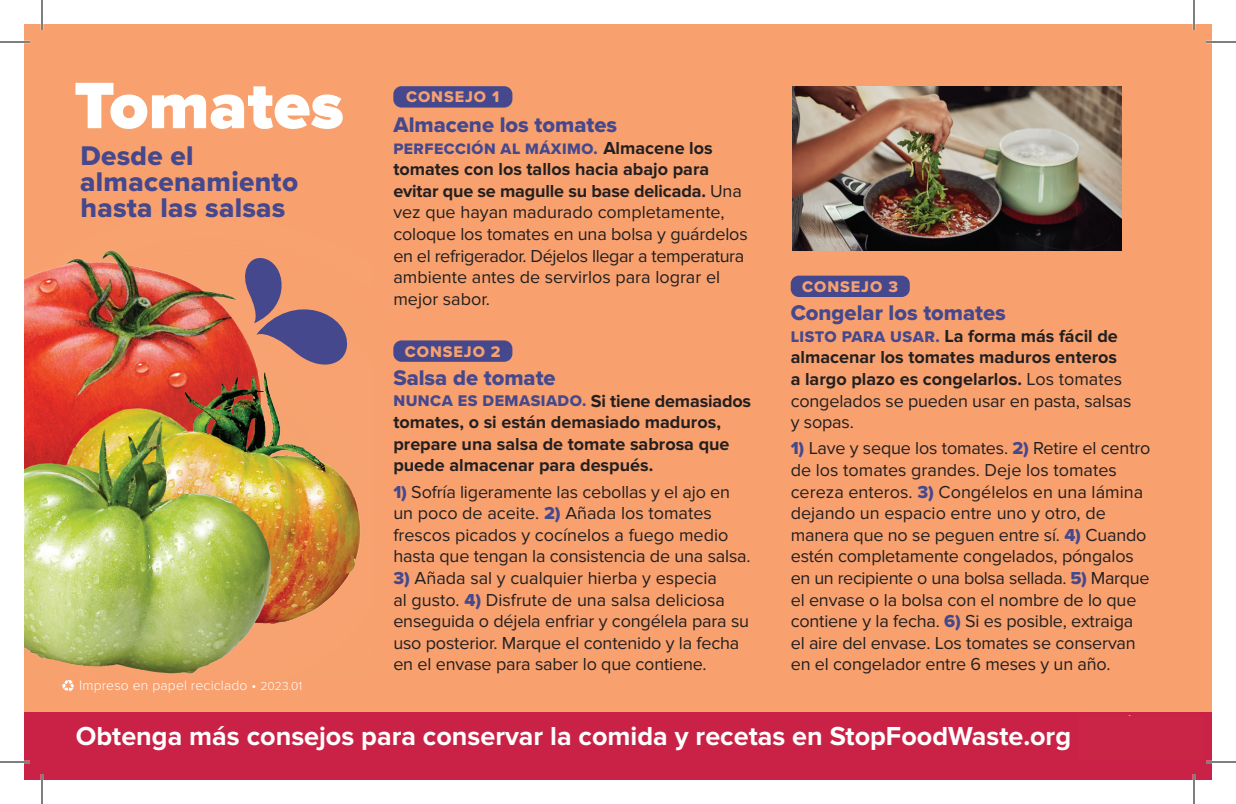
<style>
.page{position:relative;width:1236px;height:804px;background:#fff}
.page>*{position:absolute;margin:0;border:0;box-sizing:border-box;transform-origin:0 0}
.t1{font:900 68px "Proxima Nova";color:#fff}
.t2{font:28px/26px "Proxima Nova Extrabld";letter-spacing:.01em;color:#45488d}
.t3{font:700 27px "Proxima Nova";color:#fff}
.t4{font:22px "Proxima Nova Extrabld";color:#45488d}
.t5{font:18px/21.6px "Proxima Nova";letter-spacing:-.01em;color:#231f20}
.t6{font:700 18px/21.6px "Proxima Nova";color:#231f20}
.t7{font:16px "Proxima Nova Extrabld";letter-spacing:.03em;color:#45488d}
.t8{font:16px "Proxima Nova Extrabld";letter-spacing:.06em;color:#f8a16f}
.t9{font:15.6px "Proxima Nova Extrabld";letter-spacing:.03em;color:#45488d}
.t10{font:300 14px "Proxima Nova";letter-spacing:.01em;color:#fff}
.s1{font-size:12px}
.s2{font-family:"Proxima Nova";font-weight:700;font-size:18px;color:#231f20}
.s3{font-weight:700}
.s4{font-family:"Proxima Nova Extrabld";color:#45488d}
.s5{font-family:"Proxima Nova Extrabld";font-weight:400;font-size:16px;color:#45488d}
.s6{font-weight:400}
</style>
<div class="page">
<div style="left:24px;top:24px;width:1188px;height:738px;background:#f8a16f"></div>
<div style="left:393px;top:340px;width:119px;height:22px;background:#45488d;border-radius:8px"></div>
<div style="left:791px;top:276px;width:119px;height:21px;background:#45488d;border-radius:8px"></div>
<div style="left:393px;top:86px;width:119px;height:22px;background:#45488d;border-radius:8px"></div>
<svg style="left:62px;top:680px;width:12px;height:12px"></svg>
<img style="left:24px;top:250px;width:337px;height:424px">
<svg style="left:239px;top:256px;width:112px;height:117px"></svg>
<img style="left:792px;top:86px;width:329px;height:164px">
<div style="left:24px;top:712px;width:1188px;height:68px;background:#ca2247"></div>
<hr style="left:0;top:41px;width:30px;height:2px;background:#fff">
<hr style="left:1206px;top:41px;width:30px;height:2px;background:#fff">
<hr style="left:0;top:761px;width:30px;height:2px;background:#fff">
<hr style="left:1206px;top:761px;width:30px;height:2px;background:#fff">
<hr style="left:41px;top:0;width:2px;height:30px;background:#fff">
<hr style="left:41px;top:774px;width:2px;height:30px;background:#fff">
<hr style="left:1193px;top:0;width:2px;height:30px;background:#fff">
<hr style="left:1193px;top:774px;width:2px;height:30px;background:#fff">
<hr style="left:0;top:42px;width:30px;height:1px;background:#000">
<hr style="left:1206px;top:42px;width:30px;height:1px;background:#000">
<hr style="left:0;top:762px;width:30px;height:1px;background:#000">
<hr style="left:1206px;top:762px;width:30px;height:1px;background:#000">
<hr style="left:42px;top:0;width:1px;height:30px;background:#000">
<hr style="left:42px;top:774px;width:1px;height:30px;background:#000">
<hr style="left:1194px;top:0;width:1px;height:30px;background:#000">
<hr style="left:1194px;top:774px;width:1px;height:30px;background:#000">
<h1 class="t1" style="left:74px;top:74px;width:271px">Tomates</h1>
<h2 class="t2" style="left:80px;top:142px;width:219px">Desde el almacenamiento hasta las salsas</h2>
<p class="t10" style="left:79px;top:679px;width:224px">Impreso en papel reciclado • <span class="s1">2023.01</span></p>
<p class="t8" style="left:406px;top:85px;width:95px">CONSEJO 1</p>
<p class="t4" style="left:393px;top:108px;width:225px">Almacene los tomates</p>
<p class="t9" style="left:393px;top:137px;width:321px">PERFECCIÓN AL MÁXIMO. <span class="s2">Almacene los</span></p>
<p class="t5" style="left:393px;top:159px;width:356px"><span class="s3">tomates con los tallos hacia abajo para evitar que se magulle su base delicada.</span> Una vez que hayan madurado completamente, coloque los tomates en una bolsa y guárdelos en el refrigerador. Déjelos llegar a temperatura ambiente antes de servirlos para lograr el mejor sabor.</p>
<p class="t8" style="left:405px;top:339px;width:97px">CONSEJO 2</p>
<p class="t4" style="left:393px;top:361px;width:164px">Salsa de tomate</p>
<p class="t7" style="left:393px;top:389px;width:359px">NUNCA ES DEMASIADO. <span class="s2">Si tiene demasiados</span></p>
<p class="t6" style="left:393px;top:412px;width:338px">tomates, o si están demasiado maduros, prepare una salsa de tomate sabrosa que puede almacenar para después.</p>
<p class="t5" style="left:393px;top:481px;width:359px"><span class="s4">1)</span> Sofría ligeramente las cebollas y el ajo en un poco de aceite. <span class="s4">2)</span> Añada los tomates frescos picados y cocínelos a fuego medio hasta que tengan la consistencia de una salsa.</p>
<p class="t5" style="left:393px;top:567px;width:357px"><span class="s4">3)</span> Añada sal y cualquier hierba y especia<br>al gusto. <span class="s4">4)</span> Disfrute de una salsa deliciosa enseguida o déjela enfriar y congélela para su uso posterior. Marque el contenido y la fecha en el envase para saber lo que contiene.</p>
<p class="t8" style="left:802px;top:275px;width:97px">CONSEJO 3</p>
<p class="t4" style="left:791px;top:296px;width:217px">Congelar los tomates</p>
<p class="t6" style="left:791px;top:325px;width:342px"><span class="s5">LISTO PARA USAR.</span> La forma más fácil de almacenar los tomates maduros enteros<br>a largo plazo es congelarlos. <span class="s6">Los tomates congelados se pueden usar en pasta, salsas y sopas.</span></p>
<p class="t5" style="left:791px;top:438px;width:361px"><span class="s4">1)</span> Lave y seque los tomates. <span class="s4">2)</span> Retire el centro de los tomates grandes. Deje los tomates cereza enteros. <span class="s4">3)</span> Congélelos en una lámina dejando un espacio entre uno y otro, de manera que no se peguen entre sí. <span class="s4">4)</span> Cuando estén completamente congelados, póngalos en un recipiente o una bolsa sellada. <span class="s4">5)</span> Marque el envase o la bolsa con el nombre de lo que contiene y la fecha. <span class="s4">6)</span> Si es posible, extraiga el aire del envase. Los tomates se conservan en el congelador entre 6 meses y un año.</p>
<h3 class="t3" style="left:76px;top:721px;width:997px">Obtenga más consejos para conservar la comida y recetas en StopFoodWaste.org</h3>
</div>
